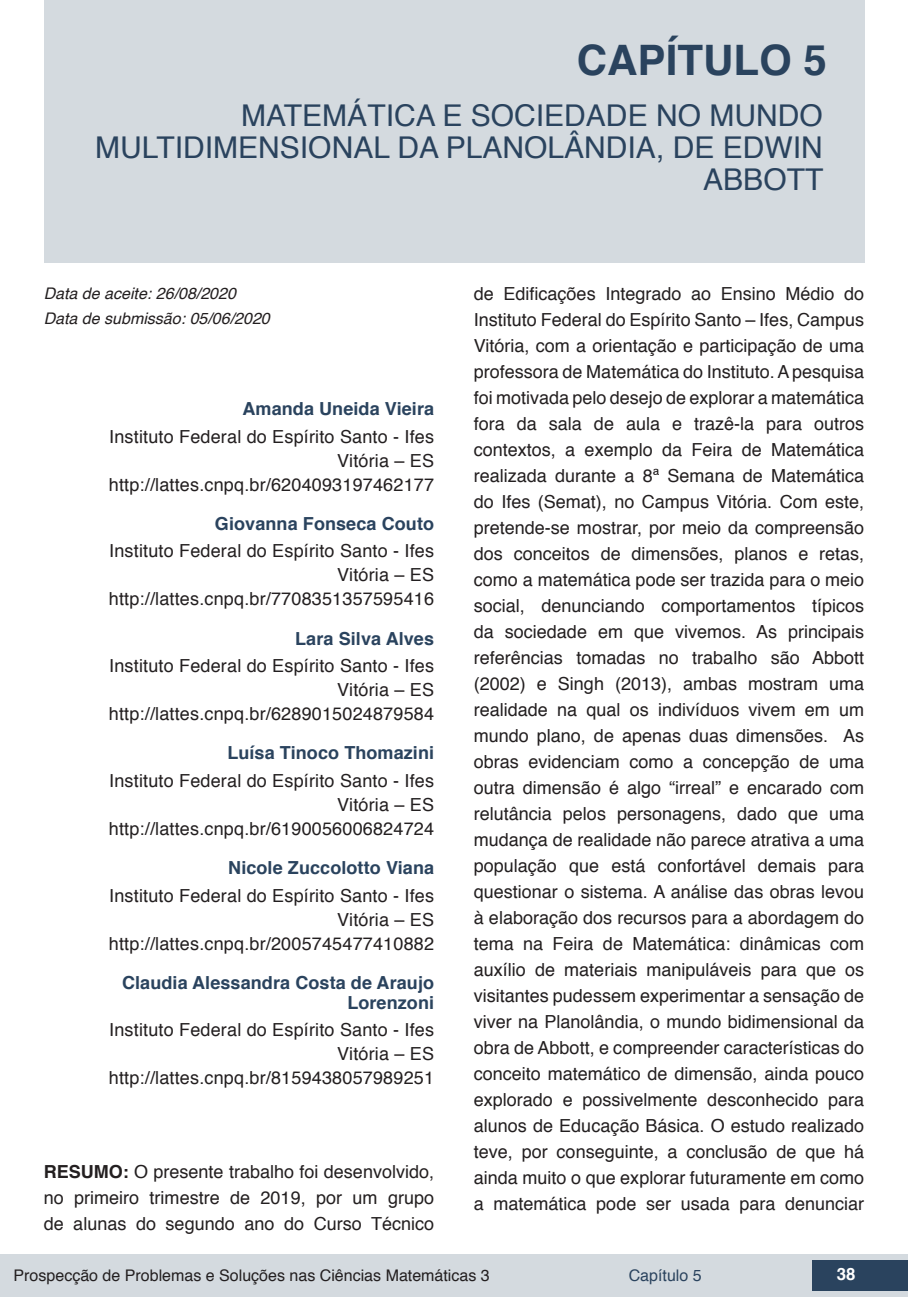
<style>
.page{position:relative;width:908px;height:1304px;background:#fff}
.page>*{position:absolute;margin:0;border:0;box-sizing:border-box;transform-origin:0 0}
.capítulos{font:700 42px "Helvetica";color:#2a435e}
.nome_artigos{font:30px/32px "Helvetica";color:#2a435e;text-align:right}
.Resumos_e_PC_TXT{font:18px/26px "Helvetica";color:#231f20;text-align:justify}
.info_autores{font:18px "Helvetica";letter-spacing:.01em;color:#231f20}
.nome_autores{font:700 18px/20px "Helvetica";letter-spacing:.005em;color:#2a435e;text-align:right}
.t1{font:700 16.8px "Helvetica";color:#fff}
.t2{font:16px "Helvetica";color:#231f20}
.data{font:italic 16px "Helvetica";color:#231f20}
.t3{font:16px "Helvetica";color:#2a435e}
.s1{font-weight:700}
</style>
<div class="page">
<div style="left:0;top:1254px;width:906px;height:43px;background:#d4dadf"></div>
<div style="left:812px;top:1261px;width:95px;height:30px;background:#2a435e"></div>
<div style="left:44px;top:0;width:819px;height:263px;background:#d4dadf"></div>
<p class="capítulos" style="left:576px;top:26px;width:251px">CAPÍTULO 5</p>
<p class="nome_artigos" style="left:95px;top:101px;width:729px">MATEMÁTICA E SOCIEDADE NO MUNDO<br>MULTIDIMENSIONAL DA PLANOLÂNDIA, DE EDWIN<br>ABBOTT</p>
<p class="data" style="left:44px;top:280px;width:194px">Data de aceite: 26/08/2020</p>
<p class="data" style="left:44px;top:306px;width:227px">Data de submissão: 05/06/2020</p>
<p class="nome_autores" style="left:242px;top:399px;width:193px">Amanda Uneida Vieira</p>
<p class="info_autores" style="left:109px;top:423px;width:326px">Instituto Federal do Espírito Santo - Ifes</p>
<p class="info_autores" style="left:337px;top:447px;width:98px">Vitória – ES</p>
<p class="info_autores" style="left:109px;top:471px;width:326px">http://lattes.cnpq.br/6204093197462177</p>
<p class="nome_autores" style="left:215px;top:514px;width:220px">Giovanna Fonseca Couto</p>
<p class="info_autores" style="left:109px;top:537px;width:326px">Instituto Federal do Espírito Santo - Ifes</p>
<p class="info_autores" style="left:337px;top:561px;width:98px">Vitória – ES</p>
<p class="info_autores" style="left:109px;top:585px;width:326px">http://lattes.cnpq.br/7708351357595416</p>
<p class="nome_autores" style="left:295px;top:629px;width:140px">Lara Silva Alves</p>
<p class="info_autores" style="left:109px;top:652px;width:326px">Instituto Federal do Espírito Santo - Ifes</p>
<p class="info_autores" style="left:337px;top:676px;width:98px">Vitória – ES</p>
<p class="info_autores" style="left:109px;top:700px;width:326px">http://lattes.cnpq.br/6289015024879584</p>
<p class="nome_autores" style="left:227px;top:743px;width:208px">Luísa Tinoco Thomazini</p>
<p class="info_autores" style="left:109px;top:767px;width:326px">Instituto Federal do Espírito Santo - Ifes</p>
<p class="info_autores" style="left:337px;top:791px;width:98px">Vitória – ES</p>
<p class="info_autores" style="left:109px;top:815px;width:326px">http://lattes.cnpq.br/6190056006824724</p>
<p class="nome_autores" style="left:228px;top:858px;width:207px">Nicole Zuccolotto Viana</p>
<p class="info_autores" style="left:109px;top:881px;width:326px">Instituto Federal do Espírito Santo - Ifes</p>
<p class="info_autores" style="left:337px;top:905px;width:98px">Vitória – ES</p>
<p class="info_autores" style="left:109px;top:929px;width:326px">http://lattes.cnpq.br/2005745477410882</p>
<p class="nome_autores" style="left:122px;top:973px;width:313px">Claudia Alessandra Costa de Araujo<br>Lorenzoni</p>
<p class="info_autores" style="left:109px;top:1016px;width:326px">Instituto Federal do Espírito Santo - Ifes</p>
<p class="info_autores" style="left:337px;top:1040px;width:98px">Vitória – ES</p>
<p class="info_autores" style="left:109px;top:1064px;width:326px">http://lattes.cnpq.br/8159438057989251</p>
<p class="Resumos_e_PC_TXT" style="left:44px;top:1159px;width:392px"><span class="s1">RESUMO:</span> O presente trabalho foi desenvolvido, no primeiro trimestre de 2019, por um grupo de alunas do segundo ano do Curso Técnico</p>
<p class="Resumos_e_PC_TXT" style="left:473px;top:281px;width:392px">de Edificações Integrado ao Ensino Médio do Instituto Federal do Espírito Santo – Ifes, Campus Vitória, com a orientação e participação de uma professora de Matemática do Instituto. A pesquisa foi motivada pelo desejo de explorar a matemática fora da sala de aula e trazê-la para outros contextos, a exemplo da Feira de Matemática realizada durante a 8ª Semana de Matemática do Ifes (Semat), no Campus Vitória. Com este, pretende-se mostrar, por meio da compreensão dos conceitos de dimensões, planos e retas, como a matemática pode ser trazida para o meio social, denunciando comportamentos típicos da sociedade em que vivemos. As principais referências tomadas no trabalho são Abbott (2002) e Singh (2013), ambas mostram uma realidade na qual os indivíduos vivem em um mundo plano, de apenas duas dimensões. As obras evidenciam como a concepção de uma outra dimensão é algo “irreal” e encarado com relutância pelos personagens, dado que uma mudança de realidade não parece atrativa a uma população que está confortável demais para questionar o sistema. A análise das obras levou à elaboração dos recursos para a abordagem do tema na Feira de Matemática: dinâmicas com auxílio de materiais manipuláveis para que os visitantes pudessem experimentar a sensação de viver na Planolândia, o mundo bidimensional da obra de Abbott, e compreender características do conceito matemático de dimensão, ainda pouco explorado e possivelmente desconhecido para alunos de Educação Básica. O estudo realizado teve, por conseguinte, a conclusão de que há ainda muito o que explorar futuramente em como a matemática pode ser usada para denunciar</p>
<p class="t2" style="left:14px;top:1263px;width:477px">Prospecção de Problemas e Soluções nas Ciências Matemáticas 3</p>
<p class="t3" style="left:628px;top:1263px;width:74px">Capítulo 5</p>
<p class="t1" style="left:836px;top:1261px;width:20px">38</p>
</div>
